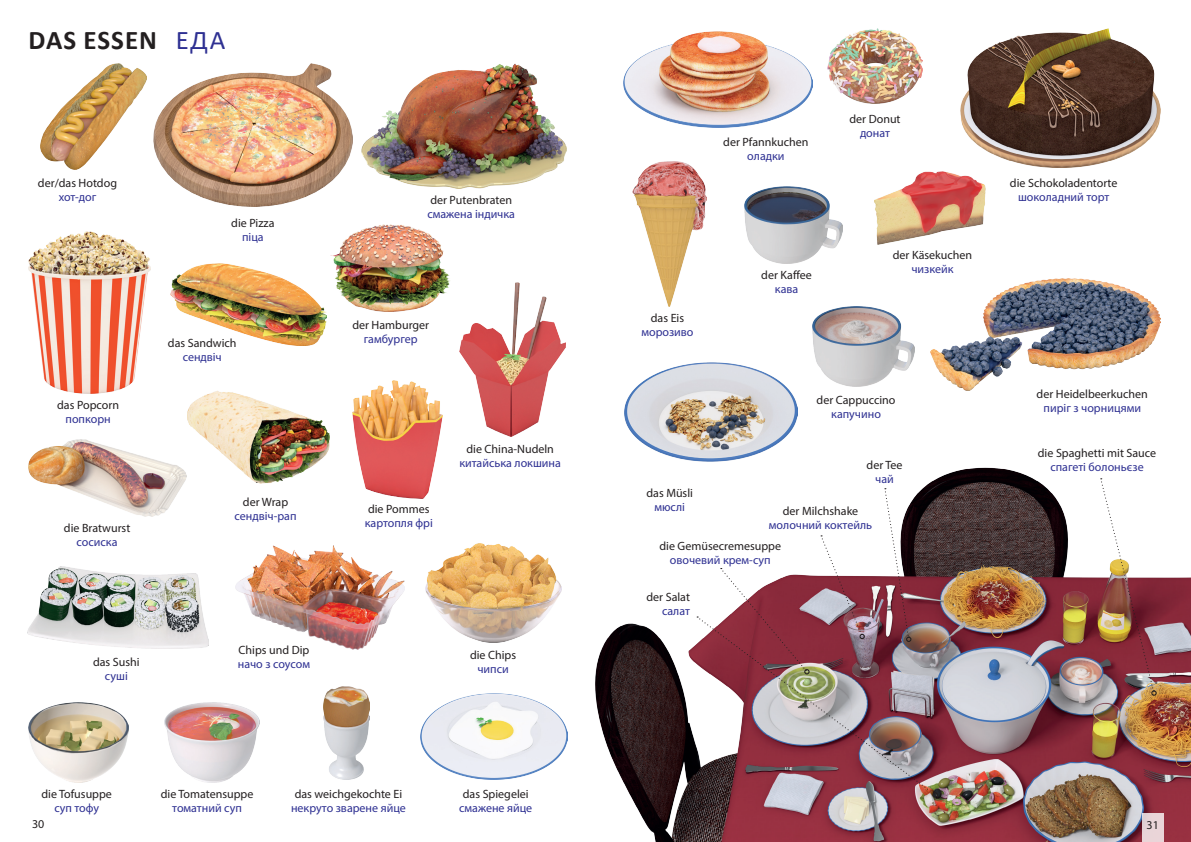
<style>
.page{position:relative;width:1191px;height:842px;background:#fff}
.page>*{position:absolute;margin:0;border:0;box-sizing:border-box;transform-origin:0 0}
.t1{font:700 27px "Calibri";letter-spacing:.04em;color:#231f20}
.t2{font:12px "Myriad Pro";color:#231f20}
.t3{font:12px "Myriad Pro";color:#2e3092}
.s1{font-weight:400;color:#2e3092}
</style>
<div class="page">
<img style="left:333px;top:461px;width:858px;height:381px">
<img style="left:632px;top:161px;width:75px;height:145px">
<img style="left:827px;top:29px;width:95px;height:75px">
<img style="left:875px;top:172px;width:111px;height:72px">
<img style="left:744px;top:186px;width:98px;height:78px">
<img style="left:812px;top:306px;width:102px;height:81px">
<img style="left:624px;top:363px;width:173px;height:98px">
<img style="left:623px;top:32px;width:189px;height:95px">
<img style="left:931px;top:279px;width:229px;height:111px">
<img style="left:960px;top:29px;width:200px;height:138px">
<svg style="left:884px;top:488px;width:27px;height:129px"></svg>
<svg style="left:1100px;top:478px;width:56px;height:218px"></svg>
<svg style="left:721px;top:568px;width:88px;height:49px"></svg>
<svg style="left:821px;top:535px;width:44px;height:82px"></svg>
<img style="left:698px;top:617px;width:235px;height:177px">
<svg style="left:932px;top:792px;width:5px;height:5px"></svg>
<img style="left:28px;top:439px;width:159px;height:78px">
<img style="left:459px;top:283px;width:106px;height:153px">
<img style="left:425px;top:543px;width:136px;height:99px">
<img style="left:187px;top:391px;width:143px;height:92px">
<img style="left:352px;top:380px;width:90px;height:118px">
<img style="left:331px;top:225px;width:119px;height:86px">
<img style="left:154px;top:64px;width:198px;height:142px">
<img style="left:28px;top:232px;width:123px;height:161px">
<img style="left:170px;top:264px;width:156px;height:81px">
<img style="left:235px;top:546px;width:170px;height:103px">
<img style="left:323px;top:686px;width:46px;height:94px">
<img style="left:165px;top:703px;width:94px;height:79px">
<img style="left:28px;top:703px;width:100px;height:79px">
<img style="left:28px;top:566px;width:180px;height:82px">
<img style="left:361px;top:64px;width:205px;height:125px">
<img style="left:41px;top:64px;width:105px;height:105px">
<img style="left:420px;top:693px;width:147px;height:86px">
<div style="left:1142px;top:814px;width:21px;height:28px;background:#e9d5d8"></div>
<h1 class="t1" style="left:29px;top:21px;width:198px">DAS ESSEN <span class="s1">ЕДА</span></h1>
<p class="t2" style="left:38px;top:175px;width:81px">der/das Hotdog</p>
<p class="t3" style="left:59px;top:189px;width:39px">хот-дог</p>
<p class="t2" style="left:231px;top:215px;width:45px">die Pizza</p>
<p class="t3" style="left:242px;top:229px;width:23px">піца</p>
<p class="t2" style="left:57px;top:398px;width:63px">das Popcorn</p>
<p class="t3" style="left:66px;top:412px;width:47px">попкорн</p>
<p class="t2" style="left:64px;top:520px;width:68px">die Bratwurst</p>
<p class="t3" style="left:77px;top:534px;width:42px">сосиска</p>
<p class="t2" style="left:168px;top:336px;width:70px">das Sandwich</p>
<p class="t3" style="left:183px;top:350px;width:41px">сендвіч</p>
<p class="t2" style="left:243px;top:495px;width:47px">der Wrap</p>
<p class="t3" style="left:235px;top:509px;width:63px">сендвіч-рап</p>
<p class="t2" style="left:93px;top:654px;width:48px">das Sushi</p>
<p class="t3" style="left:105px;top:668px;width:24px">суші</p>
<p class="t2" style="left:238px;top:643px;width:72px">Chips und Dip</p>
<p class="t3" style="left:238px;top:657px;width:74px">начо з соусом</p>
<p class="t2" style="left:430px;top:193px;width:83px">der Putenbraten</p>
<p class="t3" style="left:427px;top:207px;width:89px">смажена індичка</p>
<p class="t2" style="left:352px;top:317px;width:78px">der Hamburger</p>
<p class="t3" style="left:364px;top:331px;width:55px">гамбургер</p>
<p class="t2" style="left:368px;top:502px;width:63px">die Pommes</p>
<p class="t3" style="left:365px;top:516px;width:70px">картопля фрі</p>
<p class="t2" style="left:466px;top:442px;width:89px">die China-Nudeln</p>
<p class="t3" style="left:459px;top:456px;width:103px">китайська локшина</p>
<p class="t2" style="left:470px;top:648px;width:48px">die Chips</p>
<p class="t3" style="left:477px;top:662px;width:33px">чипси</p>
<p class="t2" style="left:41px;top:787px;width:72px">die Tofusuppe</p>
<p class="t3" style="left:54px;top:801px;width:46px">суп тофу</p>
<p class="t2" style="left:32px;top:817px;width:14px">30</p>
<p class="t2" style="left:161px;top:787px;width:94px">die Tomatensuppe</p>
<p class="t3" style="left:172px;top:801px;width:71px">томатний суп</p>
<p class="t2" style="left:295px;top:787px;width:109px">das weichgekochte Ei</p>
<p class="t3" style="left:291px;top:801px;width:116px">некруто зварене яйце</p>
<p class="t2" style="left:463px;top:787px;width:67px">das Spiegelei</p>
<p class="t3" style="left:459px;top:801px;width:75px">смажене яйце</p>
<p class="t2" style="left:723px;top:134px;width:87px">der Pfannkuchen</p>
<p class="t3" style="left:747px;top:148px;width:39px">оладки</p>
<p class="t2" style="left:849px;top:111px;width:53px">der Donut</p>
<p class="t3" style="left:860px;top:125px;width:32px">донат</p>
<p class="t2" style="left:651px;top:311px;width:35px">das Eis</p>
<p class="t3" style="left:641px;top:325px;width:54px">морозиво</p>
<p class="t2" style="left:761px;top:267px;width:52px">der Kaffee</p>
<p class="t3" style="left:775px;top:281px;width:25px">кава</p>
<p class="t2" style="left:892px;top:248px;width:81px">der Käsekuchen</p>
<p class="t3" style="left:911px;top:262px;width:44px">чизкейк</p>
<p class="t2" style="left:816px;top:392px;width:80px">der Cappuccino</p>
<p class="t3" style="left:831px;top:406px;width:51px">капучино</p>
<p class="t2" style="left:866px;top:458px;width:37px">der Tee</p>
<p class="t3" style="left:875px;top:472px;width:20px">чай</p>
<p class="t2" style="left:646px;top:486px;width:48px">das Müsli</p>
<p class="t3" style="left:654px;top:500px;width:32px">мюслі</p>
<p class="t2" style="left:659px;top:538px;width:123px">die Gemüsecremesuppe</p>
<p class="t3" style="left:670px;top:552px;width:102px">овочевий крем-суп</p>
<p class="t2" style="left:782px;top:503px;width:77px">der Milchshake</p>
<p class="t3" style="left:769px;top:517px;width:105px">молочний коктейль</p>
<p class="t2" style="left:646px;top:589px;width:45px">der Salat</p>
<p class="t3" style="left:662px;top:603px;width:29px">салат</p>
<p class="t2" style="left:1010px;top:175px;width:109px">die Schokoladentorte</p>
<p class="t3" style="left:1018px;top:189px;width:93px">шоколадний торт</p>
<p class="t2" style="left:1036px;top:387px;width:113px">der Heidelbeerkuchen</p>
<p class="t3" style="left:1043px;top:401px;width:99px">пиріг з чорницями</p>
<p class="t2" style="left:1037px;top:445px;width:120px">die Spaghetti mit Sauce</p>
<p class="t3" style="left:1050px;top:459px;width:95px">спагеті болоньєзе</p>
<p class="t2" style="left:1146px;top:817px;width:14px">31</p>
</div>
